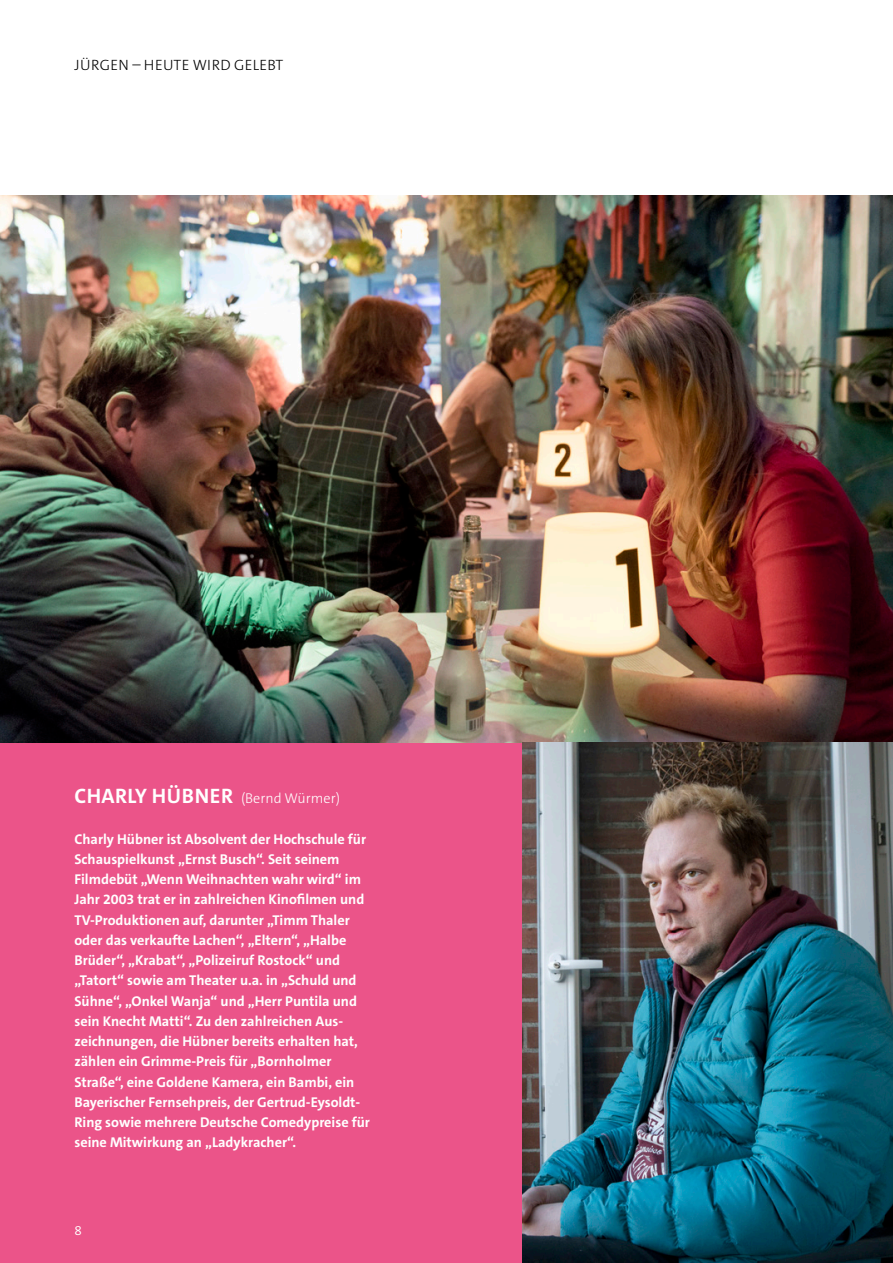
<style>
.page{position:relative;width:893px;height:1263px;background:#fff}
.page>*{position:absolute;margin:0;border:0;box-sizing:border-box;transform-origin:0 0}
.t1{font:300 15px "The Sans C5";letter-spacing:.02em;color:#000}
.Lauftext{font:700 14.25px/20.2px "The Sans C5";color:#fff}
.Lauftext-2{font:300 14.25px "The Sans C5";color:#fff}
.Vita{font:300 13.5px "The Sans C5";color:#fff}
.s1{font-weight:700;font-size:21px}
</style>
<div class="page">
<div style="left:0;top:742px;width:893px;height:521px;background:#eb5489"></div>
<img style="left:0;top:196px;width:893px;height:546px">
<img style="left:522px;top:742px;width:371px;height:521px">
<p class="t1" style="left:75px;top:56px;width:210px">JÜRGEN – HEUTE WIRD GELEBT</p>
<p class="Lauftext-2" style="left:75px;top:789px;width:267px"><span class="s1">CHARLY HÜBNER</span> (Bernd Würmer)</p>
<p class="Lauftext" style="left:74px;top:829px;width:297px">Charly Hübner ist Absolvent der Hochschule für Schauspielkunst „Ernst Busch“. Seit seinem Filmdebüt „Wenn Weihnachten wahr wird“ im Jahr 2003 trat er in zahlreichen Kinofilmen und TV-Produktionen auf, darunter „Timm Thaler oder das verkaufte Lachen“, „Eltern“, „Halbe Brüder“, „Krabat“, „Polizeiruf Rostock“ und „Tatort“ sowie am Theater u.a. in „Schuld und Sühne“, „Onkel Wanja“ und „Herr Puntila und sein Knecht Matti“. Zu den zahlreichen Aus&shy;zeichnungen, die Hübner bereits erhalten hat, zählen ein Grimme-Preis für „Bornholmer Straße“, eine Goldene Kamera, ein Bambi, ein Bayerischer Fernsehpreis, der Gertrud-Eysoldt-Ring sowie mehrere Deutsche Comedypreise für seine Mitwirkung an „Ladykracher“.</p>
<p class="Vita" style="left:74px;top:1221px;width:9px">8</p>
</div>
